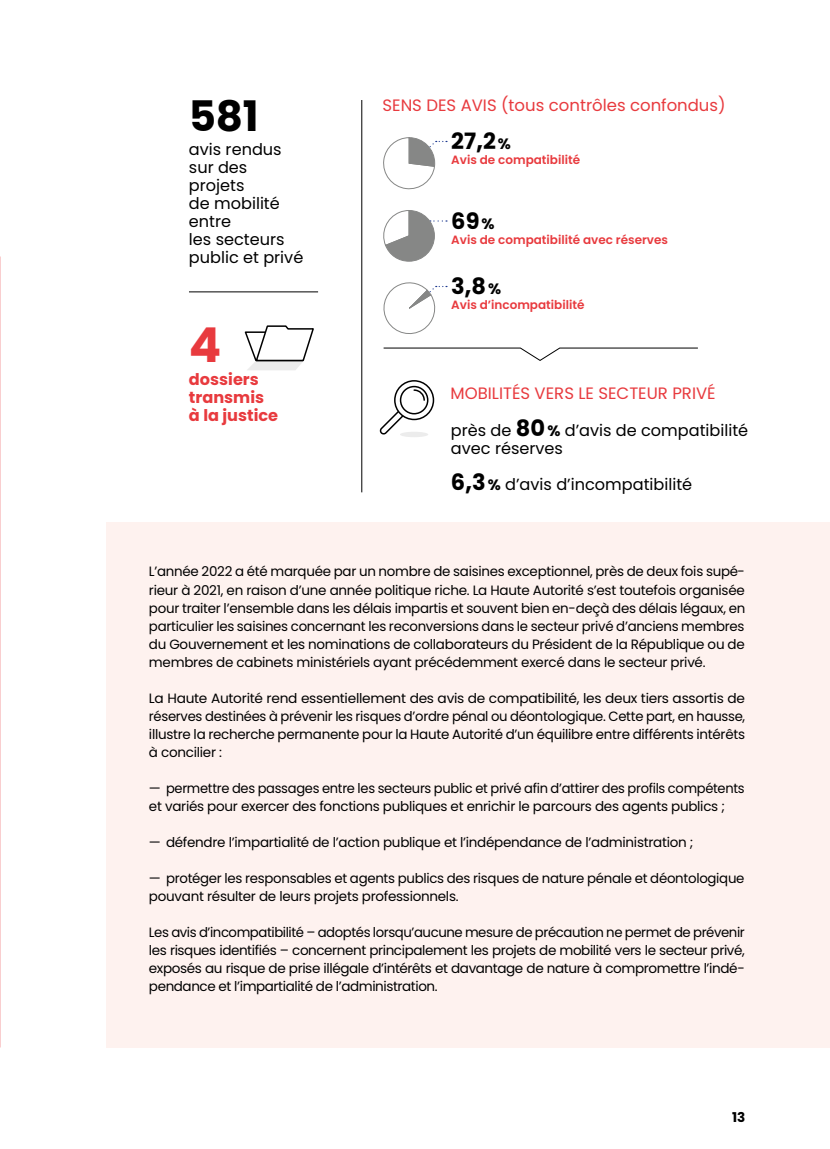
<style>
.page{position:relative;width:830px;height:1149px;background:#fff}
.page>*{position:absolute;margin:0;border:0;box-sizing:border-box;transform-origin:0 0}
.t1{font:48px "Poppins HATVP 700";color:#e83a3e}
.t2{font:42px "Poppins HATVP 700";color:#000}
.t3{font:22.5px "Poppins HATVP 700";color:#000}
.t4{font:16.5px "Poppins HATVP 400";color:#e83a3e}
.t5{font:16.2px/18px "Poppins HATVP 400";color:#000}
.t6{font:16.2px/18px "Poppins HATVP 700";color:#e83a3e}
.t7{font:13.5px/18px "Poppins HATVP 400";letter-spacing:-.02em;color:#000;text-align:justify}
.t8{font:13.5px "Poppins HATVP 700";color:#000}
.t9{font:12px "Poppins HATVP 600";color:#e83a3e}
.s1{font-size:15px}
.s2{font-family:"Poppins HATVP 700";font-size:22.5px}
.s3{font-family:"Poppins HATVP 700";font-size:15px}
</style>
<div class="page">
<svg style="left:244px;top:325px;width:70px;height:45px"></svg>
<svg style="left:383px;top:347px;width:315px;height:14px"></svg>
<div style="left:106px;top:522px;width:723px;height:525px;background:#fef2ef"></div>
<hr style="left:189px;top:291px;width:129px;height:1px;background:#000">
<hr style="left:361px;top:100px;width:1px;height:392px;background:#000">
<svg style="left:383px;top:137px;width:64px;height:53px"></svg>
<svg style="left:383px;top:210px;width:64px;height:52px"></svg>
<svg style="left:383px;top:282px;width:64px;height:52px"></svg>
<div style="left:400px;top:431px;width:28px;height:6px;background:#ececec;border-radius:50%"></div>
<svg style="left:379px;top:410px;width:25px;height:26px"></svg>
<svg style="left:394px;top:381px;width:39px;height:38px"></svg>
<div style="left:394px;top:380px;width:40px;height:40px;border:2px solid #000;border-radius:50%"></div>
<div style="left:400px;top:386px;width:27px;height:27px;background:#fff;border-radius:50%"></div>
<div style="left:399px;top:386px;width:29px;height:28px;border:2px solid #000;border-radius:50%"></div>
<svg style="left:412px;top:388px;width:13px;height:13px"></svg>
<h2 class="t2" style="left:189px;top:89px;width:71px">581</h2>
<p class="t5" style="left:189px;top:140px;width:116px">avis rendus sur des projets<br>de mobilité entre<br>les secteurs public et privé</p>
<h1 class="t1" style="left:189px;top:313px;width:34px">4</h1>
<p class="t6" style="left:189px;top:370px;width:91px">dossiers transmis à la justice</p>
<p class="t4" style="left:382px;top:95px;width:344px">SENS DES AVIS (tous contrôles confondus)</p>
<h3 class="t3" style="left:451px;top:126px;width:61px">27,2<span class="s1">%</span></h3>
<p class="t9" style="left:451px;top:152px;width:130px">Avis de compatibilité</p>
<h3 class="t3" style="left:451px;top:206px;width:45px">69<span class="s1">%</span></h3>
<p class="t9" style="left:451px;top:232px;width:218px">Avis de compatibilité avec réserves</p>
<h3 class="t3" style="left:451px;top:271px;width:52px">3,8<span class="s1">%</span></h3>
<p class="t9" style="left:451px;top:297px;width:135px">Avis d’incompatibilité</p>
<p class="t4" style="left:450px;top:383px;width:266px">MOBILITÉS VERS LE SECTEUR PRIVÉ</p>
<p class="t5" style="left:450px;top:421px;width:298px">près de <span class="s2">80</span><span class="s3">%</span> d’avis de compatibilité avec réserves</p>
<p class="t5" style="left:451px;top:475px;width:242px"><span class="s2">6,3</span><span class="s3">%</span> d’avis d’incompatibilité</p>
<p class="t7" style="left:149px;top:562px;width:597px">L’année 2022 a été marquée par un nombre de saisines exceptionnel, près de deux fois supé&shy;rieur à 2021, en raison d’une année politique riche. La Haute Autorité s’est toutefois organisée pour traiter l’ensemble dans les délais impartis et souvent bien en-deçà des délais légaux, en particulier les saisines concernant les reconversions dans le secteur privé d’anciens membres du Gouvernement et les nominations de collaborateurs du Président de la République ou de membres de cabinets ministériels ayant précédemment exercé dans le secteur privé.</p>
<p class="t7" style="left:149px;top:688px;width:597px">La Haute Autorité rend essentiellement des avis de compatibilité, les deux tiers assortis de réserves destinées à prévenir les risques d’ordre pénal ou déontologique. Cette part, en hausse, illustre la recherche permanente pour la Haute Autorité d’un équilibre entre différents intérêts à concilier :</p>
<p class="t7" style="left:149px;top:778px;width:597px">— permettre des passages entre les secteurs public et privé afin d’attirer des profils compétents et variés pour exercer des fonctions publiques et enrichir le parcours des agents publics ;</p>
<p class="t7" style="left:149px;top:832px;width:545px">— défendre l’impartialité de l’action publique et l’indépendance de l’administration ;</p>
<p class="t7" style="left:149px;top:868px;width:596px">— protéger les responsables et agents publics des risques de nature pénale et déontologique pouvant résulter de leurs projets professionnels.</p>
<p class="t7" style="left:149px;top:922px;width:597px">Les avis d’incompatibilité – adoptés lorsqu’aucune mesure de précaution ne permet de prévenir les risques identifiés – concernent principalement les projets de mobilité vers le secteur privé, exposés au risque de prise illégale d’intérêts et davantage de nature à compromettre l’indé&shy;pendance et l’impartialité de l’administration.</p>
<p class="t8" style="left:731px;top:1107px;width:15px">13</p>
</div>
